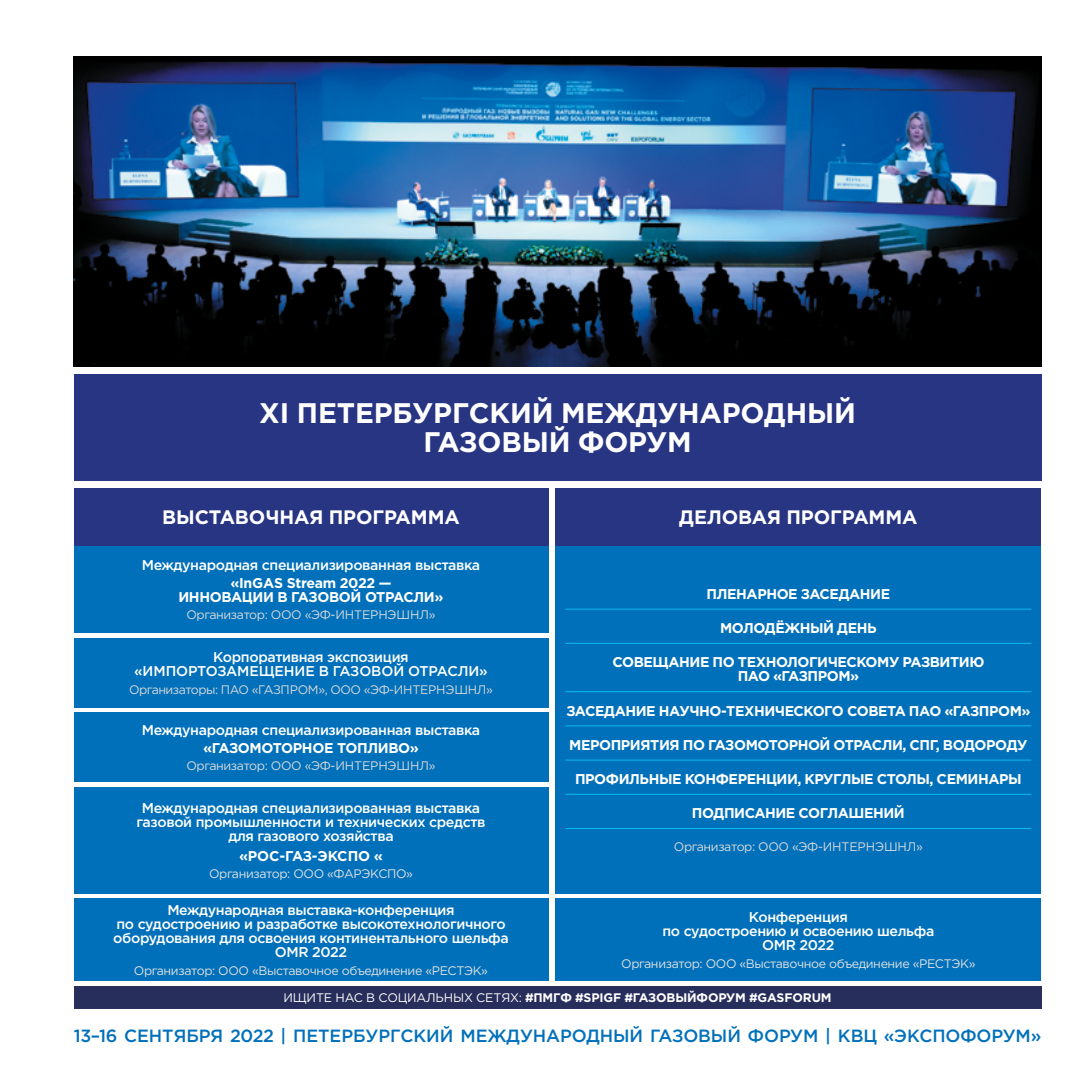
<style>
.page{position:relative;width:1092px;height:1092px;background:#fff}
.page>*{position:absolute;margin:0;border:0;box-sizing:border-box;transform-origin:0 0}
.t1{font:700 28.35px/28.3px "Gotham Pro";letter-spacing:-.005em;color:#fff;text-align:center}
.t2{font:700 19.43px "Gotham Pro";letter-spacing:-.005em;color:#fff}
.t3{font:500 17.68px "Gotham Pro";letter-spacing:-.005em;color:#0070ba}
.t4{font:500 14.17px/14.2px "Gotham Pro";letter-spacing:-.025em;color:#fff;text-align:center}
.t5{font:700 14.17px/14.2px "Gotham Pro";letter-spacing:-.03em;color:#fff;text-align:center}
.t6{font:700 14.17px "Gotham Pro";letter-spacing:-.005em;color:#fff}
.t7{font:12.42px "Gotham Pro";letter-spacing:-.03em;color:#dadada}
.t8{font:12.42px "Gotham Pro";letter-spacing:-.03em;color:#e1e1e1}
.t9{font:700 12.42px "Gotham Pro";letter-spacing:-.01em;color:#fff}
.s1{font-weight:400}
</style>
<div class="page">
<div style="left:74px;top:374px;width:967px;height:106px;background:#283583"></div>
<img style="left:74px;top:56px;width:967px;height:311px">
<div style="left:74px;top:545px;width:474px;height:87px;background:#0070ba"></div>
<div style="left:555px;top:545px;width:486px;height:348px;background:#0070ba"></div>
<hr style="left:565px;top:608px;width:466px;height:1px;background:#0bbbef">
<hr style="left:565px;top:643px;width:466px;height:1px;background:#0bbbef">
<hr style="left:565px;top:691px;width:466px;height:1px;background:#0bbbef">
<hr style="left:565px;top:725px;width:466px;height:1px;background:#0bbbef">
<hr style="left:565px;top:759px;width:466px;height:1px;background:#0bbbef">
<hr style="left:565px;top:794px;width:466px;height:1px;background:#0bbbef">
<hr style="left:565px;top:828px;width:466px;height:1px;background:#0bbbef">
<div style="left:74px;top:487px;width:474px;height:58px;background:#283583"></div>
<div style="left:555px;top:487px;width:486px;height:58px;background:#283583"></div>
<div style="left:74px;top:712px;width:474px;height:70px;background:#0070ba"></div>
<div style="left:74px;top:787px;width:474px;height:106px;background:#0070ba"></div>
<div style="left:74px;top:898px;width:474px;height:82px;background:#0070ba"></div>
<div style="left:555px;top:898px;width:486px;height:82px;background:#0070ba"></div>
<div style="left:74px;top:638px;width:474px;height:69px;background:#0070ba"></div>
<div style="left:74px;top:986px;width:967px;height:22px;background:#272e5b"></div>
<h1 class="t1" style="left:259px;top:398px;width:598px">XI ПЕТЕРБУРГСКИЙ МЕЖДУНАРОДНЫЙ<br>ГАЗОВЫЙ ФОРУМ</h1>
<h2 class="t2" style="left:162px;top:505px;width:299px">ВЫСТАВОЧНАЯ ПРОГРАММА</h2>
<h2 class="t2" style="left:679px;top:505px;width:240px">ДЕЛОВАЯ ПРОГРАММА</h2>
<p class="t4" style="left:142px;top:557px;width:340px">Международная cпециализированная выставка</p>
<p class="t5" style="left:178px;top:575px;width:267px">«InGAS Stream 2022 —<br>ИННОВАЦИИ В ГАЗОВОЙ ОТРАСЛИ»</p>
<p class="t7" style="left:186px;top:608px;width:250px">Организатор: ООО «ЭФ-ИНТЕРНЭШНЛ»</p>
<p class="t4" style="left:134px;top:649px;width:355px">Корпоративная экспозиция «ИМПОРТОЗАМЕЩЕНИЕ В ГАЗОВОЙ ОТРАСЛИ»</p>
<p class="t7" style="left:129px;top:682px;width:365px">Организаторы: ПАО «ГАЗПРОМ», ООО «ЭФ-ИНТЕРНЭШНЛ»</p>
<p class="t4" style="left:142px;top:722px;width:340px">Международная специализированная выставка</p>
<p class="t5" style="left:203px;top:740px;width:217px">«ГАЗОМОТОРНОЕ ТОПЛИВО»</p>
<p class="t7" style="left:186px;top:758px;width:250px">Организатор: ООО «ЭФ-ИНТЕРНЭШНЛ»</p>
<p class="t4" style="left:136px;top:800px;width:350px">Международная специализированная выставка газовой промышленности и технических средств для газового хозяйства</p>
<p class="t6" style="left:239px;top:847px;width:145px">«РОС-ГАЗ-ЭКСПО «</p>
<p class="t8" style="left:209px;top:866px;width:205px">Организатор: ООО «ФАРЭКСПО»</p>
<p class="t4" style="left:113px;top:902px;width:397px">Международная выставка-конференция<br>по судостроению и разработке высокотехнологичного оборудования для освоения континентального шельфа OMR 2022</p>
<p class="t8" style="left:134px;top:963px;width:355px">Организатор: ООО «Выставочное объединение «РЕСТЭК»</p>
<p class="t5" style="left:706px;top:586px;width:185px">ПЛЕНАРНОЕ ЗАСЕДАНИЕ</p>
<p class="t5" style="left:720px;top:620px;width:158px">МОЛОДЁЖНЫЙ ДЕНЬ</p>
<p class="t5" style="left:612px;top:654px;width:373px">СОВЕЩАНИЕ ПО ТЕХНОЛОГИЧЕСКОМУ РАЗВИТИЮ<br>ПАО «ГАЗПРОМ»</p>
<p class="t5" style="left:566px;top:703px;width:465px">ЗАСЕДАНИЕ НАУЧНО-ТЕХНИЧЕСКОГО СОВЕТА ПАО «ГАЗПРОМ»</p>
<p class="t5" style="left:569px;top:737px;width:460px">МЕРОПРИЯТИЯ ПО ГАЗОМОТОРНОЙ ОТРАСЛИ, СПГ, ВОДОРОДУ</p>
<p class="t5" style="left:575px;top:771px;width:448px">ПРОФИЛЬНЫЕ КОНФЕРЕНЦИИ, КРУГЛЫЕ СТОЛЫ, СЕМИНАРЫ</p>
<p class="t5" style="left:692px;top:805px;width:214px">ПОДПИСАНИЕ СОГЛАШЕНИЙ</p>
<p class="t7" style="left:673px;top:839px;width:250px">Организатор: ООО «ЭФ-ИНТЕРНЭШНЛ»</p>
<p class="t4" style="left:662px;top:909px;width:273px">Конференция<br>по судостроению и освоению шельфа<br>OMR 2022</p>
<p class="t8" style="left:621px;top:956px;width:355px">Организатор: ООО «Выставочное объединение «РЕСТЭК»</p>
<p class="t9" style="left:283px;top:989px;width:549px"><span class="s1">ИЩИТЕ НАС В СОЦИАЛЬНЫХ СЕТЯХ:</span> #ПМГФ #SPIGF #ГАЗОВЫЙФОРУМ #GASFORUM</p>
<p class="t3" style="left:74px;top:1025px;width:968px">13–16 СЕНТЯБРЯ 2022 | ПЕТЕРБУРГСКИЙ МЕЖДУНАРОДНЫЙ ГАЗОВЫЙ ФОРУМ | КВЦ «ЭКСПОФОРУМ»</p>
</div>
